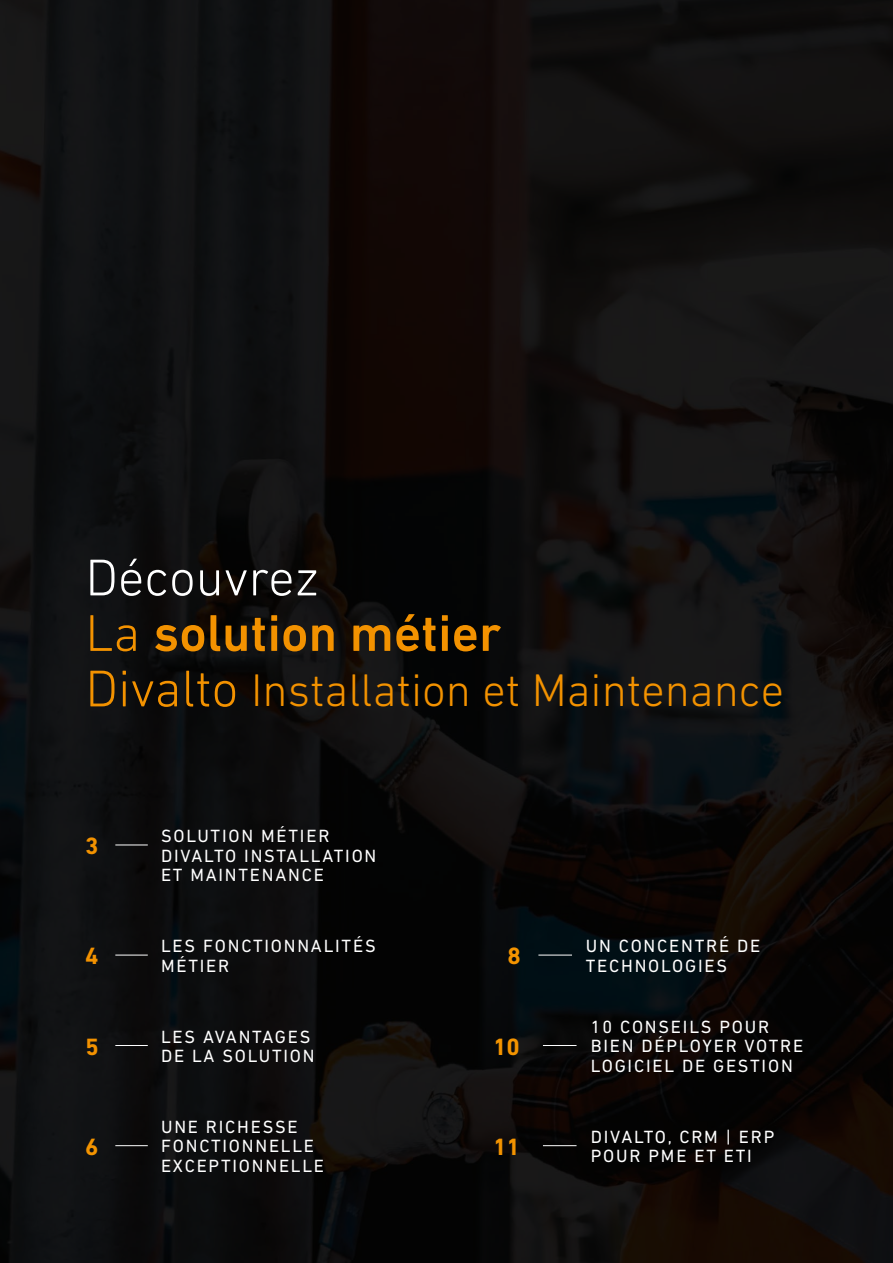
<style>
.page{position:relative;width:893px;height:1263px;background:#0f0e0e}
.page>*{position:absolute;margin:0;border:0;box-sizing:border-box;transform-origin:0 0}
.t1{font:500 52.5px/55.5px "DIN Next LT Pro";color:#f39200}
.t2{font:300 46.5px "DIN Next LT Pro";color:#f39200}
.t3{font:700 24px "DIN Next LT Pro";color:#f49400}
.t4{font:700 24px "DIN Next LT Pro";color:#f39200}
.t5{font:18px/19.5px "DIN Next LT Pro";letter-spacing:.1em;color:#fff}
.s1{font-weight:300;color:#fff}
.s2{font-weight:300}
.s3{font-size:52.5px}
</style>
<div class="page">
<hr style="left:115px;top:845px;width:33px;height:1px;background:#fff">
<hr style="left:543px;top:1045px;width:33px;height:1px;background:#fff">
<hr style="left:543px;top:1145px;width:33px;height:1px;background:#fff">
<hr style="left:115px;top:955px;width:33px;height:1px;background:#fff">
<hr style="left:115px;top:1045px;width:33px;height:1px;background:#fff">
<hr style="left:115px;top:1145px;width:33px;height:1px;background:#fff">
<hr style="left:538px;top:955px;width:34px;height:1px;background:#fff">
<h1 class="t1" style="left:85px;top:549px;width:417px"><span class="s1">Découvrez<br></span><span class="s2">La</span> solution métier</h1>
<h2 class="t2" style="left:85px;top:664px;width:700px"><span class="s3">Divalto</span> Installation et Maintenance</h2>
<h3 class="t4" style="left:85px;top:832px;width:15px">3</h3>
<p class="t5" style="left:161px;top:826px;width:217px">SOLUTION MÉTIER<br>DIVALTO INSTALLATION<br>ET MAINTENANCE</p>
<h3 class="t4" style="left:85px;top:942px;width:15px">4</h3>
<p class="t5" style="left:161px;top:936px;width:216px">LES FONCTIONNALITÉS<br>MÉTIER</p>
<h3 class="t3" style="left:508px;top:942px;width:15px">8</h3>
<p class="t5" style="left:586px;top:936px;width:176px">UN CONCENTRÉ DE<br>TECHNOLOGIES</p>
<h3 class="t4" style="left:85px;top:1032px;width:15px">5</h3>
<p class="t5" style="left:161px;top:1026px;width:155px">LES AVANTAGES<br>DE LA SOLUTION</p>
<h3 class="t3" style="left:493px;top:1032px;width:28px">10</h3>
<p class="t5" style="left:591px;top:1017px;width:214px">10 CONSEILS POUR<br>BIEN DÉPLOYER VOTRE<br>LOGICIEL DE GESTION</p>
<h3 class="t3" style="left:85px;top:1132px;width:15px">6</h3>
<p class="t5" style="left:161px;top:1117px;width:165px">UNE RICHESSE<br>FONCTIONNELLE<br>EXCEPTIONNELLE</p>
<h3 class="t3" style="left:493px;top:1132px;width:28px">11</h3>
<p class="t5" style="left:591px;top:1126px;width:185px">DIVALTO, CRM | ERP<br>POUR PME ET ETI</p>
</div>
